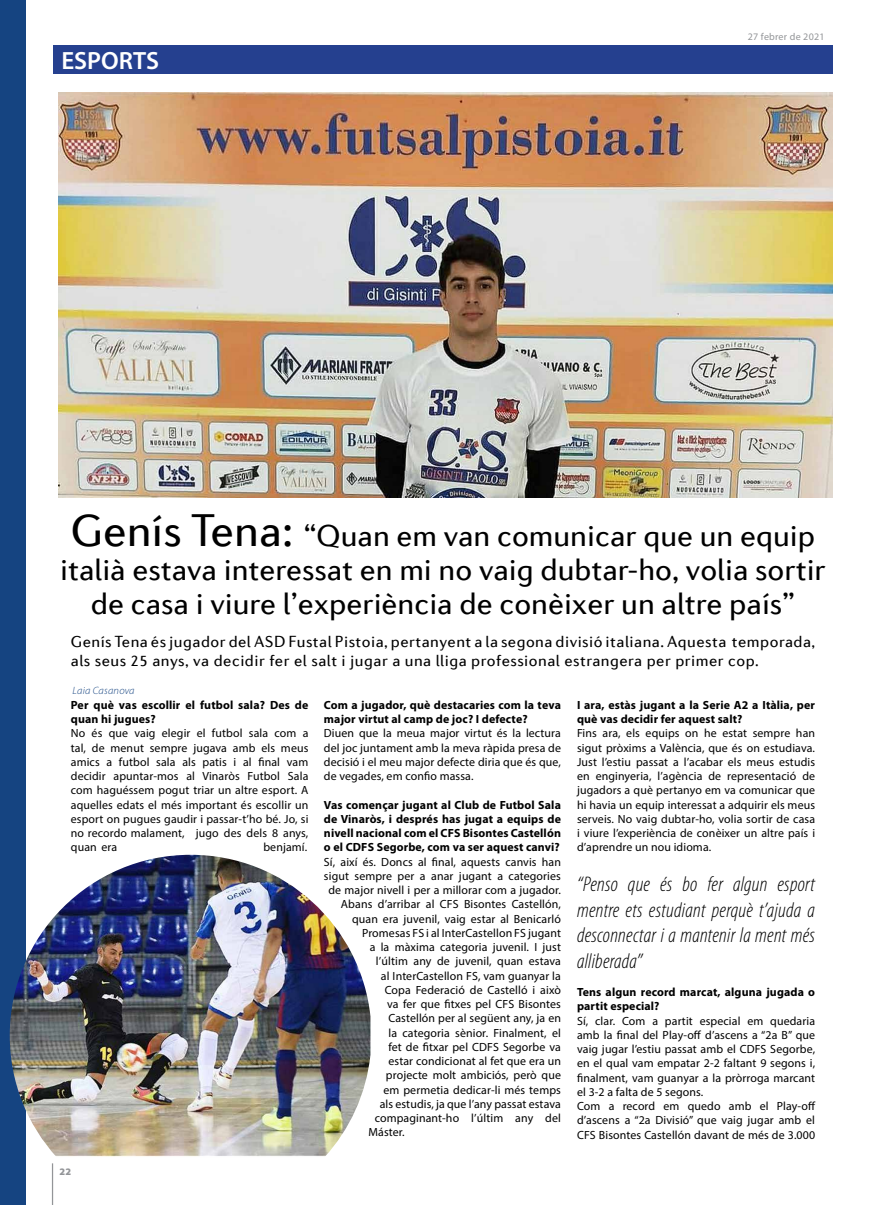
<style>
.page{position:relative;width:886px;height:1205px;background:#fff}
.page>*{position:absolute;margin:0;border:0;box-sizing:border-box;transform-origin:0 0}
.t1{font:31.25px/34px "Diverda Sans Com";color:#000;text-align:center}
.t2{font:600 25px "Myriad Pro";color:#fff}
.t3{font:italic 300 condensed 21.25px/25.5px "Myriad Pro";letter-spacing:.01em;color:#000;text-align:justify}
.t4{font:16.25px/18.8px "Diverda Sans Com";letter-spacing:.03em;color:#000}
.t5{font:11.88px/14.2px "Myriad Pro";letter-spacing:.01em;color:#000;text-align:justify}
.t6{font:700 11.88px/14.2px "Myriad Pro";letter-spacing:.01em;color:#000}
.t7{font:italic 300 10.62px "Myriad Pro";letter-spacing:.02em;color:#154481}
.t8{font:10px "Myriad Pro";letter-spacing:.025em;color:#939598}
.t9{font:900 10px "Myriad Pro";color:#939598}
.s1{font-size:46.25px}
</style>
<div class="page">
<hr style="left:52px;top:1163px;width:1px;height:42px;background:#939598">
<div style="left:53px;top:45px;width:780px;height:29px;background:#25408f"></div>
<div style="left:0;top:0;width:26px;height:1205px;background:#154481"></div>
<img style="left:58px;top:92px;width:775px;height:406px">
<img style="left:10px;top:855px;width:360px;height:302px">
<h2 class="t2" style="left:61px;top:44px;width:99px">ESPORTS</h2>
<p class="t8" style="left:748px;top:30px;width:78px">27 febrer de 2021</p>
<h1 class="t1" style="left:60px;top:518px;width:767px"><span class="s1">Genís Tena:</span> “Quan em van comunicar que un equip italià estava interessat en mi no vaig dubtar-ho, volia sortir de casa i viure l’experiència de conèixer un altre país”</h1>
<h3 class="t4" style="left:71px;top:632px;width:746px">Genís Tena és jugador del ASD Fustal Pistoia, pertanyent a la segona divisió italiana. Aquesta temporada, als seus 25 anys, va decidir fer el salt i jugar a una lliga professional estrangera per primer cop.</h3>
<p class="t7" style="left:73px;top:685px;width:64px">Laia Casanova</p>
<p class="t6" style="left:71px;top:697px;width:239px">Per què vas escollir el futbol sala? Des de quan hi jugues?</p>
<p class="t5" style="left:71px;top:726px;width:239px">No és que vaig elegir el futbol sala com a tal, de menut sempre jugava amb els meus amics a futbol sala als patis i al final vam decidir apuntar-mos al Vinaròs Futbol Sala com haguéssem pogut triar un altre esport. A aquelles edats el més important és escollir un esport on pugues gaudir i passar-t’ho bé. Jo, si no recordo malament, jugo des dels 8 anys, quan era</p>
<p class="t5" style="left:263px;top:840px;width:45px">benjamí.</p>
<p class="t9" style="left:59px;top:1165px;width:13px">22</p>
<p class="t6" style="left:324px;top:697px;width:238px">Com a jugador, què destacaries com la teva major virtut al camp de joc? I defecte?</p>
<p class="t5" style="left:324px;top:726px;width:239px">Diuen que la meua major virtut és la lectura del joc juntament amb la meva ràpida presa de decisió i el meu major defecte diria que és que, de vegades, em confio massa.</p>
<p class="t6" style="left:324px;top:797px;width:238px;text-align:justify">Vas començar jugant al Club de Futbol Sala de Vinaròs, i després has jugat a equips de nivell nacional com el CFS Bisontes Castellón o el CDFS Segorbe, com va ser aquest canvi?</p>
<p class="t5" style="left:324px;top:854px;width:239px">Sí, així és. Doncs al final, aquests canvis han</p>
<p class="t5" style="left:324px;top:868px;width:238px">sigut sempre per a anar jugant a categories</p>
<p class="t5" style="left:328px;top:883px;width:234px">de major nivell i per a millorar com a jugador.</p>
<p class="t5" style="left:341px;top:897px;width:222px">Abans d’arribar al CFS Bisontes Castellón,</p>
<p class="t5" style="left:352px;top:911px;width:210px">quan era juvenil, vaig estar al Benicarló</p>
<p class="t5" style="left:362px;top:925px;width:200px">Promesas FS i al InterCastellon FS jugant</p>
<p class="t5" style="left:370px;top:940px;width:193px">a la màxima categoria juvenil. I just</p>
<p class="t5" style="left:376px;top:954px;width:187px">l’últim any de juvenil, quan estava</p>
<p class="t5" style="left:381px;top:968px;width:181px">al InterCastellon FS, vam guanyar la</p>
<p class="t5" style="left:385px;top:982px;width:178px">Copa Federació de Castelló i això</p>
<p class="t5" style="left:387px;top:997px;width:175px">va fer que fitxes pel CFS Bisontes</p>
<p class="t5" style="left:388px;top:1011px;width:174px">Castellón per al següent any, ja en</p>
<p class="t5" style="left:388px;top:1025px;width:174px">la categoria sènior. Finalment, el</p>
<p class="t5" style="left:388px;top:1039px;width:174px">fet de fitxar pel CDFS Segorbe va</p>
<p class="t5" style="left:388px;top:1054px;width:174px">estar condicionat al fet que era un</p>
<p class="t5" style="left:386px;top:1068px;width:177px">projecte molt ambiciós, però que</p>
<p class="t5" style="left:383px;top:1082px;width:179px">em permetia dedicar-li més temps</p>
<p class="t5" style="left:380px;top:1096px;width:183px">als estudis, ja que l’any passat estava</p>
<p class="t5" style="left:375px;top:1111px;width:188px">compaginant-ho l’últim any del</p>
<p class="t5" style="left:368px;top:1125px;width:38px">Máster.</p>
<p class="t6" style="left:577px;top:697px;width:240px">I ara, estàs jugant a la Serie A2 a Itàlia, per què vas decidir fer aquest salt?</p>
<p class="t5" style="left:577px;top:726px;width:240px">Fins ara, els equips on he estat sempre han sigut pròxims a València, que és on estudiava.<br>Just l’estiu passat a l’acabar els meus estudis en enginyeria, l’agència de representació de jugadors a què pertanyo em va comunicar que hi havia un equip interessat a adquirir els meus serveis. No vaig dubtar-ho, volia sortir de casa i viure l’experiència de conèixer un altre país i d’aprendre un nou idioma.</p>
<h3 class="t3" style="left:577px;top:871px;width:240px">“Penso que és bo fer algun esport mentre ets estudiant perquè t’ajuda a desconnectar i a mantenir la ment més alliberada”</h3>
<p class="t6" style="left:577px;top:984px;width:240px">Tens algun record marcat, alguna jugada o partit especial?</p>
<p class="t5" style="left:577px;top:1013px;width:240px;text-align:left">Sí, clar. Com a partit especial em quedaria amb la final del Play-off d’ascens a “2a B” que vaig jugar l’estiu passat amb el CDFS Segorbe, en el qual vam empatar 2-2 faltant 9 segons i, finalment, vam guanyar a la pròrroga marcant el 3-2 a falta de 5 segons.<br>Com a record em quedo amb el Play-off d’ascens a “2a Divisió” que vaig jugar amb el CFS Bisontes Castellón davant de més de 3.000</p>
</div>
